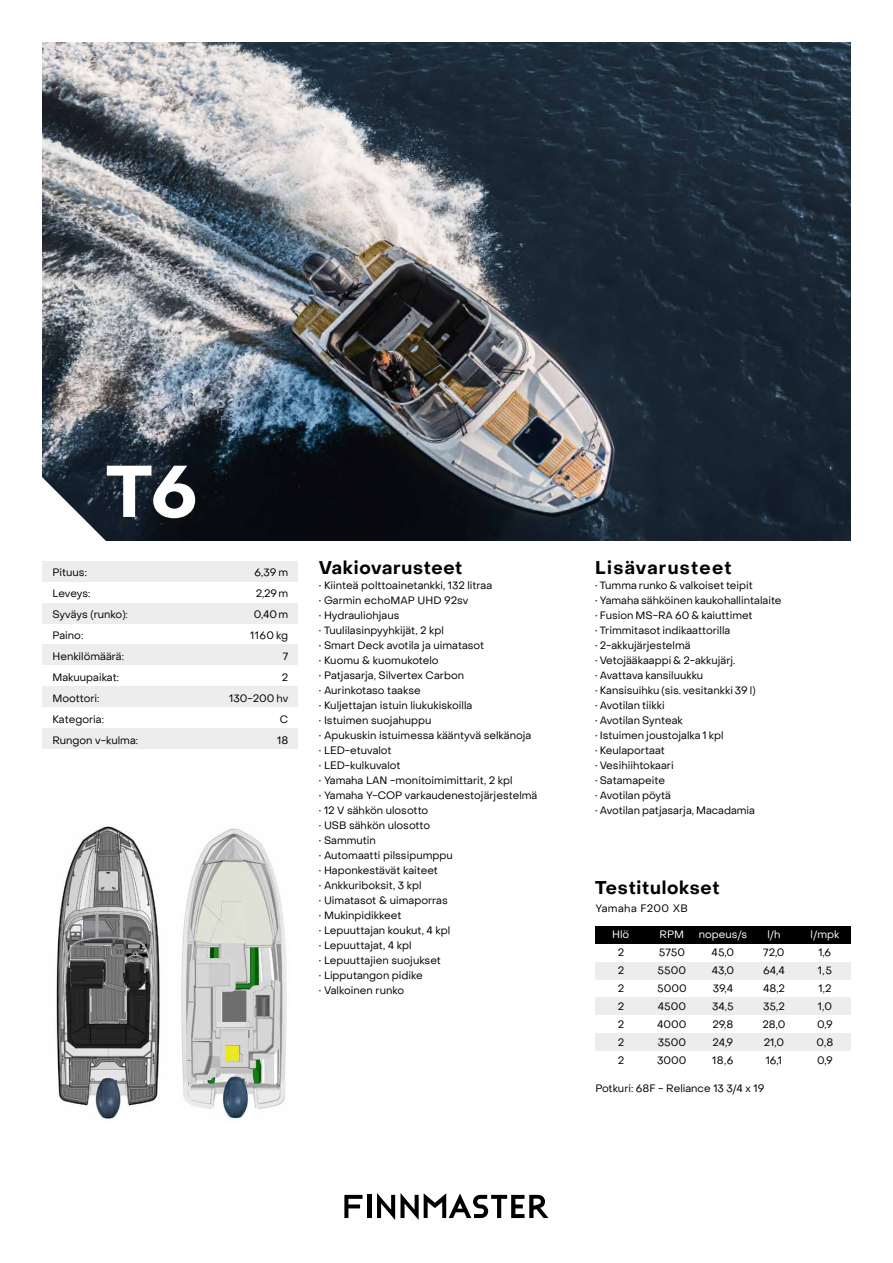
<style>
.page{position:relative;width:893px;height:1263px;background:#fff}
.page>*{position:absolute;margin:0;border:0;box-sizing:border-box;transform-origin:0 0}
.t1{font:700 72px "Object Sans";color:#fff}
.t2{font:700 18px "Object Sans";letter-spacing:.04em;color:#000}
.t3{font:700 18px "Object Sans";letter-spacing:.07em;color:#000}
.t4{font:10.5px/18px "Object Sans";color:#000}
.t5{font:10.5px "Object Sans";color:#fff}
.t6{font:10.5px "Object Sans";letter-spacing:.04em;color:#000}
</style>
<div class="page">
<div style="left:43px;top:728px;width:255px;height:21px;background:#ededed"></div>
<div style="left:43px;top:561px;width:255px;height:21px;background:#ededed"></div>
<div style="left:43px;top:644px;width:255px;height:21px;background:#ededed"></div>
<div style="left:43px;top:686px;width:255px;height:21px;background:#ededed"></div>
<div style="left:43px;top:603px;width:255px;height:21px;background:#ededed"></div>
<img style="left:181px;top:828px;width:106px;height:291px">
<img style="left:43px;top:43px;width:807px;height:497px">
<img style="left:56px;top:826px;width:104px;height:294px">
<hr style="left:367px;top:1195px;width:4px;height:23px;background:#000">
<svg style="left:377px;top:1193px;width:171px;height:27px"></svg>
<svg style="left:344px;top:1195px;width:19px;height:23px"></svg>
<svg style="left:42px;top:476px;width:65px;height:65px"></svg>
<div style="left:595px;top:926px;width:255px;height:18px;background:#000"></div>
<div style="left:595px;top:1033px;width:255px;height:18px;background:#ededed"></div>
<div style="left:595px;top:997px;width:255px;height:18px;background:#ededed"></div>
<div style="left:595px;top:962px;width:255px;height:17px;background:#ededed"></div>
<h1 class="t1" style="left:106px;top:448px;width:93px">T6</h1>
<p class="t4" style="left:52px;top:564px;width:36px">Pituus:</p>
<p class="t4" style="left:255px;top:564px;width:35px">6,39 m</p>
<p class="t4" style="left:52px;top:585px;width:39px">Leveys:</p>
<p class="t4" style="left:256px;top:585px;width:34px">2,29 m</p>
<p class="t4" style="left:52px;top:606px;width:77px">Syväys (runko):</p>
<p class="t4" style="left:254px;top:606px;width:36px">0,40 m</p>
<p class="t4" style="left:52px;top:627px;width:32px">Paino:</p>
<p class="t4" style="left:250px;top:627px;width:40px">1160 kg</p>
<p class="t4" style="left:52px;top:648px;width:73px">Henkilömäärä:</p>
<p class="t4" style="left:283px;top:648px;width:7px">7</p>
<p class="t4" style="left:52px;top:669px;width:68px">Makuupaikat:</p>
<p class="t4" style="left:282px;top:669px;width:8px">2</p>
<p class="t4" style="left:52px;top:690px;width:49px">Moottori:</p>
<p class="t4" style="left:229px;top:690px;width:60px">130-200 hv</p>
<p class="t4" style="left:52px;top:711px;width:53px">Kategoria:</p>
<p class="t4" style="left:280px;top:711px;width:10px">C</p>
<p class="t4" style="left:52px;top:732px;width:87px">Rungon v-kulma:</p>
<p class="t4" style="left:277px;top:732px;width:13px">18</p>
<h2 class="t2" style="left:319px;top:557px;width:145px">Vakiovarusteet</h2>
<p class="t4" style="left:319px;top:577px;width:175px">• Kiinteä polttoainetankki, 132 litraa</p>
<p class="t4" style="left:319px;top:592px;width:151px">• Garmin echoMAP UHD 92sv</p>
<p class="t4" style="left:319px;top:607px;width:82px">• Hydrauliohjaus</p>
<p class="t4" style="left:319px;top:622px;width:126px">• Tuulilasinpyyhkijät, 2 kpl</p>
<p class="t4" style="left:319px;top:637px;width:167px">• Smart Deck avotila ja uimatasot</p>
<p class="t4" style="left:319px;top:652px;width:121px">• Kuomu &amp; kuomukotelo</p>
<p class="t4" style="left:319px;top:667px;width:147px">• Patjasarja, Silvertex Carbon</p>
<p class="t4" style="left:319px;top:682px;width:103px">• Aurinkotaso taakse</p>
<p class="t4" style="left:319px;top:697px;width:155px">• Kuljettajan istuin liukukiskoilla</p>
<p class="t4" style="left:319px;top:712px;width:114px">• Istuimen suojahuppu</p>
<p class="t4" style="left:319px;top:727px;width:214px">• Apukuskin istuimessa kääntyvä selkänoja</p>
<p class="t4" style="left:319px;top:742px;width:74px">• LED-etuvalot</p>
<p class="t4" style="left:319px;top:757px;width:83px">• LED-kulkuvalot</p>
<p class="t4" style="left:319px;top:772px;width:195px">• Yamaha LAN -monitoimimittarit, 2 kpl</p>
<p class="t4" style="left:319px;top:787px;width:220px">• Yamaha Y-COP varkaudenestojärjestelmä</p>
<p class="t4" style="left:319px;top:802px;width:111px">• 12 V sähkön ulosotto</p>
<p class="t4" style="left:319px;top:817px;width:113px">• USB sähkön ulosotto</p>
<p class="t4" style="left:319px;top:832px;width:59px">• Sammutin</p>
<p class="t4" style="left:319px;top:847px;width:135px">• Automaatti pilssipumppu</p>
<p class="t4" style="left:319px;top:862px;width:121px">• Haponkestävät kaiteet</p>
<p class="t4" style="left:319px;top:877px;width:104px">• Ankkuriboksit, 3 kpl</p>
<p class="t4" style="left:319px;top:892px;width:130px">• Uimatasot &amp; uimaporras</p>
<p class="t4" style="left:319px;top:907px;width:84px">• Mukinpidikkeet</p>
<p class="t4" style="left:319px;top:922px;width:133px">• Lepuuttajan koukut, 4 kpl</p>
<p class="t4" style="left:319px;top:937px;width:94px">• Lepuuttajat, 4 kpl</p>
<p class="t4" style="left:319px;top:952px;width:123px">• Lepuuttajien suojukset</p>
<p class="t4" style="left:319px;top:967px;width:106px">• Lipputangon pidike</p>
<p class="t4" style="left:319px;top:982px;width:87px">• Valkoinen runko</p>
<h2 class="t3" style="left:595px;top:557px;width:138px">Lisävarusteet</h2>
<p class="t4" style="left:595px;top:577px;width:159px">• Tumma runko &amp; valkoiset teipit</p>
<p class="t4" style="left:595px;top:592px;width:188px">• Yamaha sähköinen kaukohallintalaite</p>
<p class="t4" style="left:595px;top:607px;width:159px">• Fusion MS-RA 60 &amp; kaiuttimet</p>
<p class="t4" style="left:595px;top:622px;width:137px">• Trimmitasot indikaattorilla</p>
<p class="t4" style="left:595px;top:637px;width:97px">• 2-akkujärjestelmä</p>
<p class="t4" style="left:595px;top:652px;width:142px">• Vetojääkaappi &amp; 2-akkujärj.</p>
<p class="t4" style="left:595px;top:667px;width:110px">• Avattava kansiluukku</p>
<p class="t4" style="left:595px;top:682px;width:162px">• Kansisuihku (sis. vesitankki 39 l)</p>
<p class="t4" style="left:595px;top:697px;width:71px">• Avotilan tiikki</p>
<p class="t4" style="left:595px;top:712px;width:89px">• Avotilan Synteak</p>
<p class="t4" style="left:595px;top:727px;width:130px">• Istuimen joustojalka 1 kpl</p>
<p class="t4" style="left:595px;top:742px;width:71px">• Keulaportaat</p>
<p class="t4" style="left:595px;top:757px;width:80px">• Vesihiihtokaari</p>
<p class="t4" style="left:595px;top:772px;width:71px">• Satamapeite</p>
<p class="t4" style="left:595px;top:787px;width:77px">• Avotilan pöytä</p>
<p class="t4" style="left:595px;top:802px;width:161px">• Avotilan patjasarja, Macadamia</p>
<h2 class="t2" style="left:595px;top:876px;width:126px">Testitulokset</h2>
<p class="t6" style="left:595px;top:902px;width:94px">Yamaha F200 XB</p>
<p class="t5" style="left:612px;top:928px;width:19px">Hlö</p>
<p class="t4" style="left:618px;top:943px;width:8px;text-align:justify">2<br>2<br>2<br>2<br>2<br>2<br>2</p>
<p class="t5" style="left:660px;top:928px;width:26px">RPM</p>
<p class="t4" style="left:657px;top:943px;width:31px">5750<br>5500<br>5000<br>4500<br>4000<br>3500<br>3000</p>
<p class="t5" style="left:699px;top:928px;width:50px">nopeus/s</p>
<p class="t4" style="left:712px;top:943px;width:24px;text-align:justify">45,0<br>43,0<br>39,4<br>34,5<br>29,8<br>24,9<br>18,6</p>
<p class="t5" style="left:767px;top:928px;width:15px">l/h</p>
<p class="t4" style="left:762px;top:943px;width:24px;text-align:center">72,0<br>64,4<br>48,2<br>35,2<br>28,0<br>21,0<br>16,1</p>
<p class="t4" style="left:595px;top:1079px;width:171px">Potkuri: 68F - Reliance 13 3/4 x 19</p>
<p class="t5" style="left:810px;top:928px;width:30px">l/mpk</p>
<p class="t4" style="left:816px;top:943px;width:18px">1,6<br>1,5<br>1,2<br>1,0<br>0,9<br>0,8<br>0,9</p>
</div>
